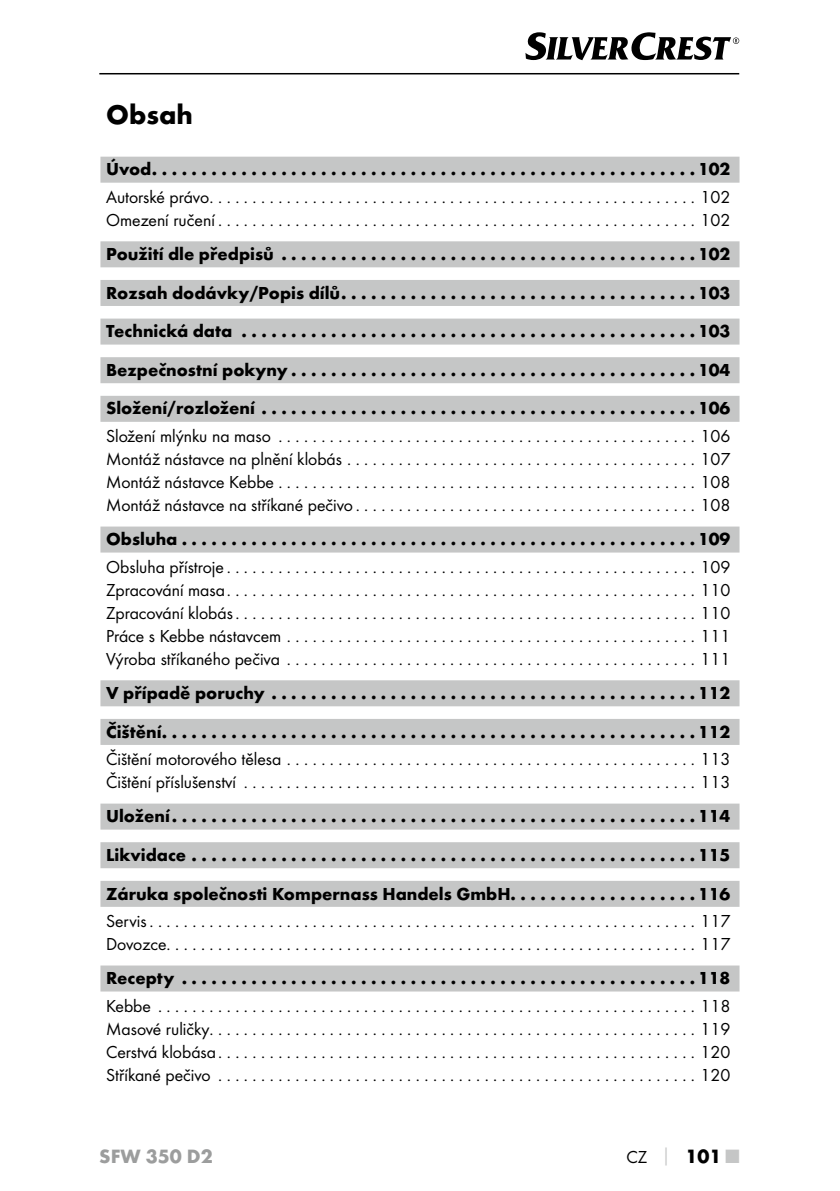
<style>
.page{position:relative;width:840px;height:1191px;background:#fff}
.page>*{position:absolute;margin:0;border:0;box-sizing:border-box;transform-origin:0 0}
.t1{font:700 28px "Futura";color:#000}
.t2{font:700 20px "Futura";color:#9c9d9d}
.t3{font:700 20px "Futura";color:#000}
.t4{font:18px/23px "Futura Boo";color:#000}
.t5{font:700 18px/38.6px "Futura";color:#000;text-align:justify}
.s1{font-family:"Futura Boo";font-weight:400;font-size:18px}
.s2{font-size:18px;color:#c5c6c6}
.s3{color:#c5c6c6}
</style>
<div class="page">
<hr style="left:99px;top:73px;width:639px;height:1px;background:#000">
<svg style="left:525px;top:32px;width:213px;height:28px"></svg>
<div style="left:100px;top:157px;width:639px;height:26px;background:#c5c6c6"></div>
<div style="left:100px;top:241px;width:639px;height:26px;background:#c5c6c6"></div>
<div style="left:100px;top:280px;width:639px;height:26px;background:#c5c6c6"></div>
<div style="left:100px;top:318px;width:639px;height:26px;background:#c5c6c6"></div>
<div style="left:100px;top:357px;width:639px;height:26px;background:#c5c6c6"></div>
<div style="left:100px;top:396px;width:639px;height:26px;background:#c5c6c6"></div>
<div style="left:100px;top:526px;width:639px;height:26px;background:#c5c6c6"></div>
<div style="left:100px;top:680px;width:639px;height:26px;background:#c5c6c6"></div>
<div style="left:100px;top:719px;width:639px;height:26px;background:#c5c6c6"></div>
<div style="left:100px;top:803px;width:639px;height:26px;background:#c5c6c6"></div>
<div style="left:100px;top:842px;width:639px;height:26px;background:#c5c6c6"></div>
<div style="left:100px;top:881px;width:639px;height:26px;background:#c5c6c6"></div>
<div style="left:100px;top:965px;width:639px;height:26px;background:#c5c6c6"></div>
<h1 class="t1" style="left:106px;top:97px;width:88px">Obsah</h1>
<p class="t5" style="left:106px;top:150px;width:625px">Úvod . . . . . . . . . . . . . . . . . . . . . . . . . . . . . . . . . . . . . . . . . . . . . . . . . . . . . . 102</p>
<p class="t4" style="left:106px;top:185px;width:625px">Autorské právo . . . . . . . . . . . . . . . . . . . . . . . . . . . . . . . . . . . . . . . . . . . . . . . . . . . . . . . . . 102<br>Omezení ručení . . . . . . . . . . . . . . . . . . . . . . . . . . . . . . . . . . . . . . . . . . . . . . . . . . . . . . . . 102</p>
<p class="t5" style="left:106px;top:234px;width:625px">Použití dle předpisů . . . . . . . . . . . . . . . . . . . . . . . . . . . . . . . . . . . . . . . . . 102<br>Rozsah dodávky/Popis dílů . . . . . . . . . . . . . . . . . . . . . . . . . . . . . . . . . . . 103<br>Technická data . . . . . . . . . . . . . . . . . . . . . . . . . . . . . . . . . . . . . . . . . . . . . 103<br>Bezpečnostní pokyny . . . . . . . . . . . . . . . . . . . . . . . . . . . . . . . . . . . . . . . . 104<br>Složení/rozložení . . . . . . . . . . . . . . . . . . . . . . . . . . . . . . . . . . . . . . . . . . . 106</p>
<p class="t4" style="left:106px;top:424px;width:625px;text-align:justify">Složení mlýnku na maso . . . . . . . . . . . . . . . . . . . . . . . . . . . . . . . . . . . . . . . . . . . . . . . . . 106<br>Montáž nástavce na plnění klobás . . . . . . . . . . . . . . . . . . . . . . . . . . . . . . . . . . . . . . . . . 107<br>Montáž nástavce Kebbe . . . . . . . . . . . . . . . . . . . . . . . . . . . . . . . . . . . . . . . . . . . . . . . . . 108<br>Montáž nástavce na stříkané pečivo . . . . . . . . . . . . . . . . . . . . . . . . . . . . . . . . . . . . . . . . 108</p>
<p class="t5" style="left:106px;top:519px;width:625px">Obsluha . . . . . . . . . . . . . . . . . . . . . . . . . . . . . . . . . . . . . . . . . . . . . . . . . . . 109</p>
<p class="t4" style="left:106px;top:555px;width:625px;text-align:justify">Obsluha přístroje . . . . . . . . . . . . . . . . . . . . . . . . . . . . . . . . . . . . . . . . . . . . . . . . . . . . . . . 109<br>Zpracování masa . . . . . . . . . . . . . . . . . . . . . . . . . . . . . . . . . . . . . . . . . . . . . . . . . . . . . . . 110<br>Zpracování klobás . . . . . . . . . . . . . . . . . . . . . . . . . . . . . . . . . . . . . . . . . . . . . . . . . . . . . . 110<br>Práce s Kebbe nástavcem . . . . . . . . . . . . . . . . . . . . . . . . . . . . . . . . . . . . . . . . . . . . . . . . 111<br>Výroba stříkaného pečiva . . . . . . . . . . . . . . . . . . . . . . . . . . . . . . . . . . . . . . . . . . . . . . . . 111</p>
<p class="t5" style="left:106px;top:673px;width:625px">V případě poruchy . . . . . . . . . . . . . . . . . . . . . . . . . . . . . . . . . . . . . . . . . . 112<br>Čištění . . . . . . . . . . . . . . . . . . . . . . . . . . . . . . . . . . . . . . . . . . . . . . . . . . . . . 112</p>
<p class="t4" style="left:106px;top:747px;width:625px">Čištění motorového tělesa . . . . . . . . . . . . . . . . . . . . . . . . . . . . . . . . . . . . . . . . . . . . . . . . 113<br>Čištění příslušenství . . . . . . . . . . . . . . . . . . . . . . . . . . . . . . . . . . . . . . . . . . . . . . . . . . . . . 113</p>
<p class="t5" style="left:106px;top:796px;width:625px">Uložení . . . . . . . . . . . . . . . . . . . . . . . . . . . . . . . . . . . . . . . . . . . . . . . . . . . . 114<br>Likvidace . . . . . . . . . . . . . . . . . . . . . . . . . . . . . . . . . . . . . . . . . . . . . . . . . . 115<br>Záruka společnosti Kompernass -Handels -GmbH. . . . . . . . . . . . . . . . . . . 116</p>
<p class="t4" style="left:106px;top:909px;width:625px">Servis . . . . . . . . . . . . . . . . . . . . . . . . . . . . . . . . . . . . . . . . . . . . . . . . . . . . . . . . . . . . . . . . 117<br>Dovozce . . . . . . . . . . . . . . . . . . . . . . . . . . . . . . . . . . . . . . . . . . . . . . . . . . . . . . . . . . . . . . 117</p>
<p class="t5" style="left:106px;top:958px;width:625px">Recepty . . . . . . . . . . . . . . . . . . . . . . . . . . . . . . . . . . . . . . . . . . . . . . . . . . . 118</p>
<p class="t4" style="left:106px;top:994px;width:625px;text-align:justify">Kebbe . . . . . . . . . . . . . . . . . . . . . . . . . . . . . . . . . . . . . . . . . . . . . . . . . . . . . . . . . . . . . . . 118<br>Masové ruličky.........................................................119<br>Cerstvá klobása . . . . . . . . . . . . . . . . . . . . . . . . . . . . . . . . . . . . . . . . . . . . . . . . . . . . . . . . 120<br>Stříkané pečivo . . . . . . . . . . . . . . . . . . . . . . . . . . . . . . . . . . . . . . . . . . . . . . . . . . . . . . . . 120</p>
<p class="t2" style="left:99px;top:1143px;width:115px">SFW 350 D2</p>
<p class="t3" style="left:626px;top:1143px;width:114px"><span class="s1">CZ</span> <span class="s2">│</span> 101 <span class="s3">■</span></p>
</div>
